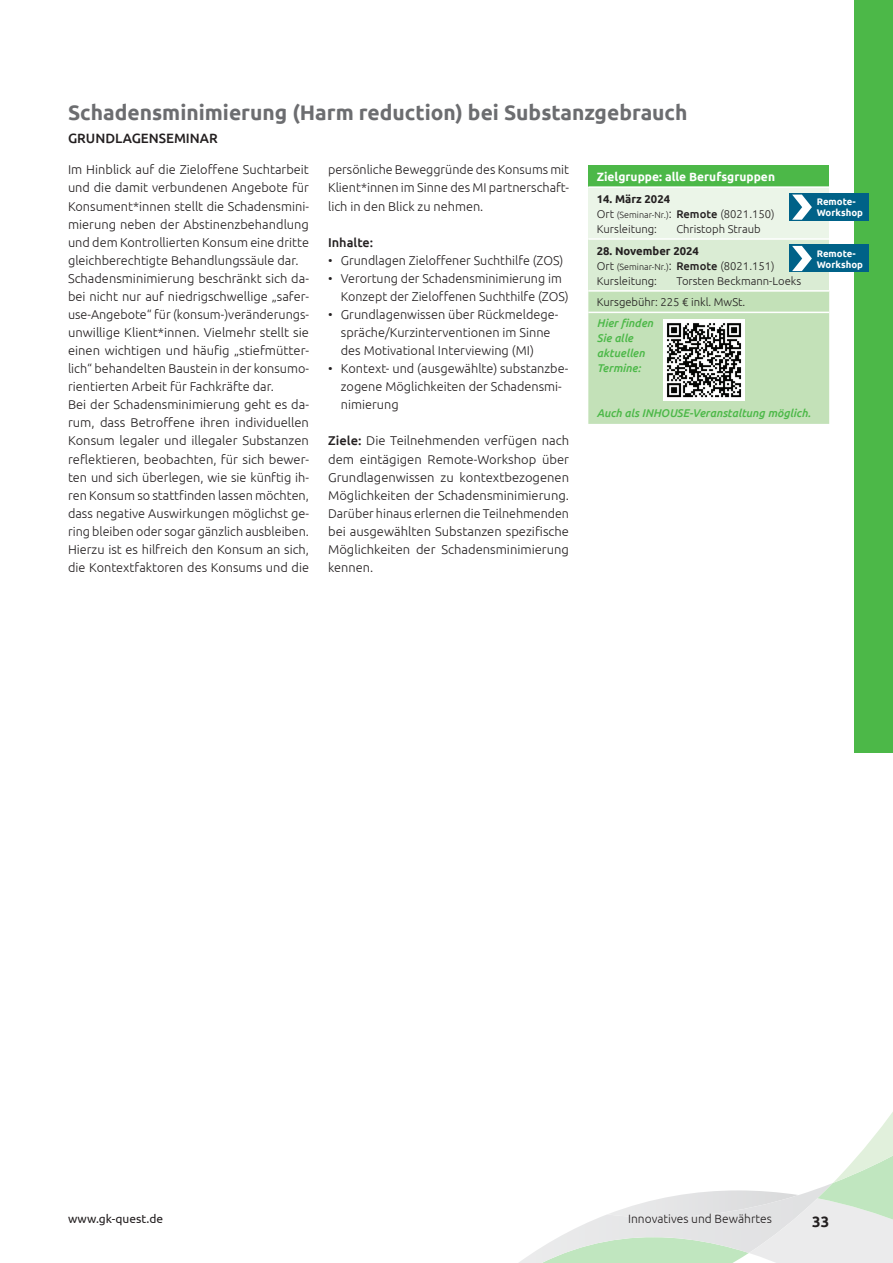
<style>
.page{position:relative;width:893px;height:1263px;background:#fff}
.page>*{position:absolute;margin:0;border:0;box-sizing:border-box;transform-origin:0 0}
.t1{font:700 21px "Ubuntu";color:#6c6d70}
.t2{font:700 15px "Ubuntu";color:#231f20}
.t3{font:500 13.5px "Ubuntu";color:#231f20}
.t4{font:300 12.75px/18px "Ubuntu";color:#231f20}
.t5{font:500 12.75px "Ubuntu";color:#231f20}
.t6{font:700 12px "Ubuntu";color:#fff}
.t7{font:300 12px "Ubuntu";color:#231f20}
.t8{font:12px "Ubuntu";color:#231f20}
.t9{font:300 11.25px/15px "Ubuntu";color:#231f20}
.t10{font:italic 500 11.25px/15px "Ubuntu";color:#4cb848}
.t11{font:700 9.6px/10.8px "Ubuntu";color:#fff}
.s1{font-weight:700}
.s2{font-size:9px}
.s3{font-size:12px}
.s4{font-weight:500}
</style>
<div class="page">
<svg style="left:519px;top:1112px;width:374px;height:151px"></svg>
<div style="left:855px;top:0;width:38px;height:753px;background:#4cb848"></div>
<div style="left:588px;top:165px;width:241px;height:22px;background:#4cb848"></div>
<div style="left:588px;top:187px;width:241px;height:52px;background:#ebf5e8"></div>
<div style="left:588px;top:239px;width:241px;height:52px;background:#daecd4"></div>
<div style="left:588px;top:292px;width:241px;height:132px;background:#c3e1b8"></div>
<hr style="left:588px;top:186px;width:241px;height:2px;background:#fff">
<hr style="left:588px;top:238px;width:241px;height:2px;background:#fff">
<hr style="left:588px;top:290px;width:241px;height:2px;background:#fff">
<hr style="left:588px;top:312px;width:241px;height:1px;background:#fff">
<img style="left:663px;top:319px;width:82px;height:82px">
<div style="left:790px;top:193px;width:79px;height:28px;background:#006288"></div>
<svg style="left:792px;top:195px;width:20px;height:25px"></svg>
<div style="left:790px;top:244px;width:79px;height:28px;background:#006288"></div>
<svg style="left:792px;top:246px;width:20px;height:25px"></svg>
<h1 class="t1" style="left:68px;top:100px;width:621px">Schadensminimierung (Harm reduction) bei Substanzgebrauch</h1>
<p class="t3" style="left:68px;top:129px;width:151px">Grundlagenseminar</p>
<p class="t4" style="left:68px;top:160px;width:242px">Im Hinblick auf die Zieloffene Suchtarbeit und die damit verbundenen Angebote für Konsument*innen stellt die Schadensmini&shy;mierung neben der Abstinenzbehandlung und dem Kontrollierten Konsum eine dritte gleichberechtigte Behandlungssäule dar.<br>Schadensminimierung beschränkt sich da&shy;bei nicht nur auf niedrigschwellige „safer&shy;use-Angebote“ für (konsum-)veränderungs&shy;unwillige Klient*innen. Vielmehr stellt sie einen wichtigen und häufig „stiefmütter&shy;lich“ behandelten Baustein in der konsumo&shy;rientierten Arbeit für Fachkräfte dar.<br>Bei der Schadensminimierung geht es da&shy;rum, dass Betroffene ihren individuellen Konsum legaler und illegaler Substanzen reflektieren, beobachten, für sich bewer&shy;ten und sich überlegen, wie sie künftig ih&shy;ren Konsum so stattfinden lassen möchten, dass negative Auswirkungen möglichst ge&shy;ring bleiben oder sogar gänzlich ausbleiben.<br>Hierzu ist es hilfreich den Konsum an sich, die Kontextfaktoren des Konsums und die</p>
<p class="t4" style="left:328px;top:160px;width:242px;text-align:justify">persönliche Beweggründe des Konsums mit Klient*innen im Sinne des MI partnerschaft&shy;lich in den Blick zu nehmen.</p>
<p class="t6" style="left:597px;top:169px;width:180px">Zielgruppe: alle Berufsgruppen</p>
<p class="t9" style="left:597px;top:191px;width:179px"><span class="s1">14. März 2024<br></span>Ort <span class="s2">(Seminar-Nr.)</span><span class="s3">:</span> <span class="s4">Remote</span> (8021.150)<br>Kursleitung:</p>
<p class="t11" style="left:817px;top:196px;width:48px">Remote-<br>Workshop</p>
<p class="t11" style="left:817px;top:248px;width:48px">Remote-<br>Workshop</p>
<p class="t9" style="left:676px;top:221px;width:86px">Christoph Straub</p>
<p class="t9" style="left:597px;top:243px;width:179px"><span class="s1">28. November 2024<br></span>Ort <span class="s2">(Seminar-Nr.)</span><span class="s3">:</span> <span class="s4">Remote</span> (8021.151)<br>Kursleitung:</p>
<p class="t5" style="left:328px;top:234px;width:47px">I nhalte:</p>
<p class="t4" style="left:328px;top:251px;width:237px">• Grundlagen Zieloffener Suchthilfe (ZOS)</p>
<p class="t4" style="left:341px;top:269px;width:229px;text-indent:-13px">• Verortung der Schadensminimierung im<br>Konzept der Zieloffenen Suchthilfe (ZOS)</p>
<p class="t4" style="left:341px;top:305px;width:219px;text-indent:-13px">• Grundlagenwissen über Rückmeldege&shy;spräche/Kurzinterventionen im Sinne des Motivational Interviewing (MI)</p>
<p class="t4" style="left:341px;top:359px;width:229px;text-indent:-13px">• Kontext- und (ausgewählte) substanzbe&shy;zogene Möglichkeiten der Schadensmi&shy;nimierung</p>
<p class="t4" style="left:328px;top:432px;width:242px;text-align:justify"><span class="s4">Ziele:</span> Die Teilnehmenden verfügen nach dem eintägigen Remote-Workshop über Grundlagenwissen zu kontextbezogenen Möglichkeiten der Schadensminimierung.<br>Darüber hinaus erlernen die Teilnehmenden bei ausgewählten Substanzen spezifische Möglichkeiten der Schadensminimierung kennen.</p>
<p class="t9" style="left:597px;top:269px;width:206px;line-height:21.5px;text-indent:80px">Torsten Beckmann-Loeks<br>Kursgebühr: 225 € inkl. MwSt.</p>
<p class="t10" style="left:597px;top:316px;width:58px">Hier finden<br>Sie alle aktuellen<br>Termine:</p>
<p class="t10" style="left:597px;top:406px;width:215px">Auch als INHOUSE-Veranstaltung möglich.</p>
<p class="t8" style="left:68px;top:1211px;width:97px">www.gk-quest.de</p>
<p class="t7" style="left:628px;top:1211px;width:145px">Innovatives und Bewährtes</p>
<p class="t2" style="left:812px;top:1212px;width:19px">33</p>
</div>
